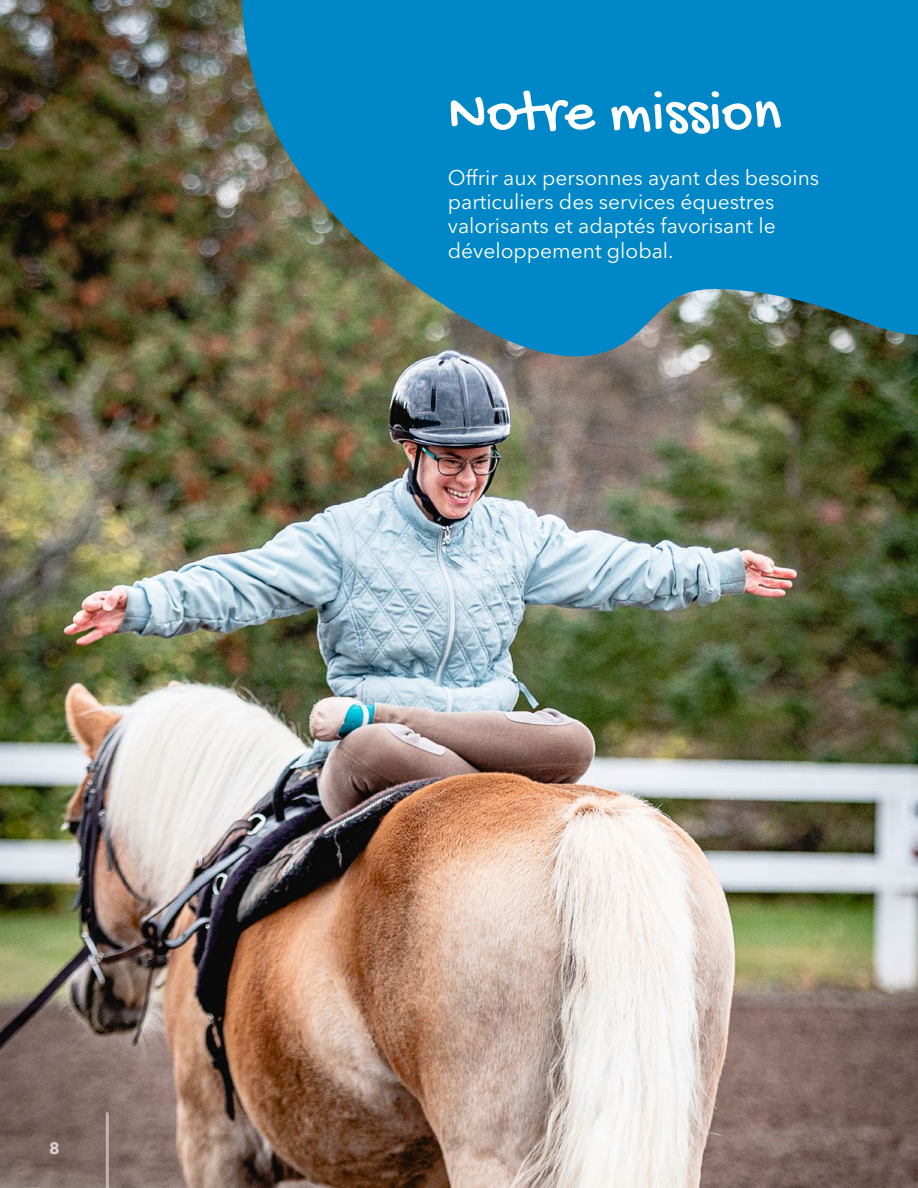
<style>
.page{position:relative;width:918px;height:1188px;background:#fff}
.page>*{position:absolute;margin:0;border:0;box-sizing:border-box;transform-origin:0 0}
.t1{font:60px "Gochi Hand";color:#fff}
.t2{font:21px/24.2px "Avenir Next LT Pro";color:#fff}
.t3{font:700 16.5px "Avenir Next LT Pro";color:#fff}
</style>
<div class="page">
<img style="left:0;top:0;width:918px;height:1188px">
<svg style="left:230px;top:0;width:688px;height:373px;background:#1d82ab"></svg>
<hr style="left:106px;top:1112px;width:3px;height:76px;background:#fff">
<p class="t3" style="left:50px;top:1138px;width:12px">8</p>
<h1 class="t1" style="left:448px;top:81px;width:335px">Notre mission</h1>
<p class="t2" style="left:448px;top:166px;width:373px">Offrir aux personnes ayant des besoins particuliers des services équestres valorisants et adaptés favorisant le développement global.</p>
</div>
